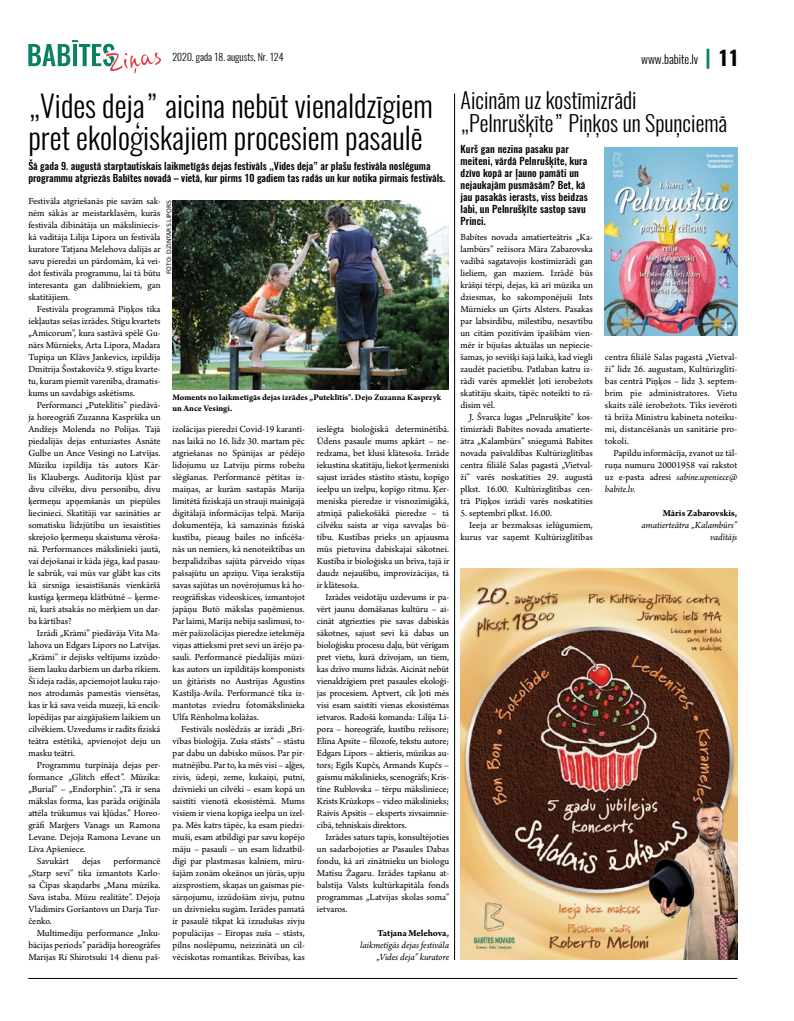
<style>
.page{position:relative;width:794px;height:1021px;background:#fff}
.page>*{position:absolute;margin:0;border:0;box-sizing:border-box;transform-origin:0 0}
.t1{font:300 30px/32px "Oswald";color:#000}
.t2{font:300 22px/23px "Oswald";color:#000}
.t3{font:300 12px "Oswald";color:#000}
.t4{font:500 10px/12px "Oswald";color:#000}
.t5{font:300 10px "Oswald";color:#000}
.t6{font:9.8px/12px "Arno Pro";color:#000;text-align:justify}
.t7{font:italic 9.8px/12px "Arno Pro";letter-spacing:-.005em;color:#000;text-align:right}
.t8{font:700 9.8px "Arno Pro";letter-spacing:-.005em;color:#000}
.t9{font:700 9px/10.8px "Arno Pro";letter-spacing:-.005em;color:#000}
.t10{font:6px "DejaVu Sans";color:#000}
.s1{font-weight:700;font-size:20px;color:#0c8064}
.s2{font-weight:700;font-size:20px}
.s3{font-style:italic}
</style>
<div class="page">
<hr style="left:28px;top:978px;width:709px;height:1px;background:#000">
<svg style="left:28px;top:40px;width:133px;height:33px"></svg>
<hr style="left:454px;top:94px;width:1px;height:866px;background:#000">
<img style="left:172px;top:200px;width:277px;height:190px">
<img style="left:460px;top:568px;width:277px;height:391px">
<img style="left:604px;top:147px;width:133px;height:188px">
<p class="t5" style="left:172px;top:50px;width:113px">2020. gada 18. augusts, Nr. 124</p>
<p class="t3" style="left:641px;top:51px;width:100px">www.babite.lv <span class="s1">|</span> <span class="s2">11</span></p>
<h2 class="t2" style="left:460px;top:89px;width:268px">Aicinām uz kostīmizrādi „Pelnrušķīte” Piņķos un Spuņciemā</h2>
<p class="t4" style="left:460px;top:143px;width:129px">Kurš gan nezina pasaku par meiteni, vārdā Pelnrušķīte, kura dzīvo kopā ar ļauno pamāti un nejaukajām pusmāsām? Bet, kā jau pasakās ierasts, viss beidzas labi, un Pelnrušķīte sastop savu<br>Princi.</p>
<p class="t6" style="left:460px;top:231px;width:134px">Babītes novada amatierteātris „Ka&shy;lambūrs” režisora Māra Zabarovska vadībā sagatavojis kostīmizrādi gan lieliem, gan maziem. Izrādē būs krāšņi tērpi, dejas, kā arī mūzika un dziesmas, ko sakomponējuši Ints Mūrnieks un Ģirts Alsters. Pasakas par labsirdību, mīlestību, nesavtību un citām pozitīvām īpašībām vien&shy;mēr ir bijušas aktuālas un nepiecie&shy;šamas, jo sevišķi šajā laikā, kad viegli zaudēt pacietību. Patlaban katru iz&shy;rādi varēs apmeklēt ļoti ierobežots skatītāju skaits, tāpēc noteikti to rā&shy;dīsim vēl.</p>
<p class="t6" style="left:460px;top:411px;width:134px;text-indent:9px">J. Švarca lugas „Pelnrušķīte” kos&shy;tīmizrādi Babītes novada amatierte&shy;ātra „Kalambūrs” sniegumā Babītes novada pašvaldības Kultūrizglītības centra filiālē Salas pagastā „Vietval&shy;ži” varēs noskatīties 29. augustā plkst. 16.00. Kultūrizglītības cen&shy;trā Piņķos izrādi varēs noskatīties</p>
<p class="t6" style="left:460px;top:507px;width:93px">5. septembrī plkst. 16.00.</p>
<p class="t6" style="left:469px;top:519px;width:125px">Ieeja ar bezmaksas ielūgumiem,</p>
<p class="t6" style="left:460px;top:531px;width:134px">kurus var saņemt Kultūrizglītības</p>
<h1 class="t1" style="left:28px;top:90px;width:406px">„Vides deja” aicina nebūt vienaldzīgiem pret ekoloģiskajiem procesiem pasaulē</h1>
<p class="t4" style="left:28px;top:160px;width:418px">Šā gada 9. augustā starptautiskais laikmetīgās dejas festivāls „Vides deja” ar plašu festivāla noslēguma programmu atgriezās Babītes novadā – vietā, kur pirms 10 gadiem tas radās un kur notika pirmais festivāls.</p>
<p class="t6" style="left:28px;top:195px;width:134px">Festivāla atgriešanās pie savām sak&shy;nēm sākās ar meistarklasēm, kurās festivāla dibinātāja un māksliniecis&shy;kā vadītāja Lilija Lipora un festivāla kuratore Tatjana Melehova dalījās ar savu pieredzi un pārdomām, kā vei&shy;dot festivāla programmu, lai tā būtu interesanta gan dalībniekiem, gan skatītājiem.</p>
<p class="t6" style="left:28px;top:303px;width:134px;text-indent:9px">Festivāla programmā Piņķos tika iekļautas sešas izrādes. Stīgu kvartets „Amicorum”, kura sastāvā spēlē Gu&shy;nārs Mūrnieks, Arta Lipora, Madara Tupiņa un Klāvs Jankevics, izpildīja Dmitrija Šostakoviča 9. stīgu kvarte&shy;tu, kuram piemīt varenība, dramatis&shy;kums un savdabīgs askētisms.</p>
<p class="t6" style="left:28px;top:399px;width:134px;text-indent:9px">Performanci „Puteklītis” piedāvā&shy;ja horeogrāfi Zuzanna Kaspršika un Andžejs Molenda no Polijas. Tajā piedalījās dejas entuziastes Asnāte Gulbe un Ance Vesingi no Latvijas.<br>Mūziku izpildīja tās autors Kār&shy;lis Klaubergs. Auditorija kļūst par divu cilvēku, divu personību, divu ķermeņu apņemšanās un piepūles liecinieci. Skatītāji var sazināties ar somatisku līdzjūtību un iesaistīties skrejošo ķermeņu skaistuma vēroša&shy;nā. Performances mākslinieki jautā, vai dejošanai ir kāda jēga, kad pasau&shy;le sabrūk, vai mūs var glābt kas cits kā sirsnīga iesaistīšanās vienkāršā kustīga ķermeņa klātbūtnē – ķerme&shy;nī, kurš atsakās no mērķiem un dar&shy;ba kārtības?</p>
<p class="t6" style="left:28px;top:627px;width:134px;text-indent:9px">Izrādi „Krāmi” piedāvāja Vita Ma&shy;lahova un Edgars Lipors no Latvijas. „Krāmi” ir dejisks veltījums izzūdo&shy;šiem lauku darbiem un darba rīkiem.<br>Šī ideja radās, apciemojot lauku rajo&shy;nos atrodamās pamestās viensētas, kas ir kā sava veida muzeji, kā encik&shy;lopēdijas par aizgājušiem laikiem un cilvēkiem. Uzvedums ir radīts fiziskā teātra estētikā, apvienojot deju un masku teātri.</p>
<p class="t6" style="left:37px;top:759px;width:125px">Programmu turpināja dejas per-</p>
<p class="t6" style="left:28px;top:771px;width:134px">formance „Glitch effect”. Mūzika:</p>
<p class="t6" style="left:28px;top:783px;width:134px">„Burial” – „Endorphin”. „Tā ir sena</p>
<p class="t6" style="left:28px;top:795px;width:134px">mākslas forma, kas parāda oriģināla</p>
<p class="t6" style="left:28px;top:807px;width:134px">attēla trūkumus vai kļūdas.” Horeo-</p>
<p class="t6" style="left:28px;top:819px;width:134px">grāfi Marģers Vanags un Ramona</p>
<p class="t6" style="left:28px;top:831px;width:134px">Levane. Dejoja Ramona Levane un</p>
<p class="t6" style="left:28px;top:843px;width:59px">Līva Apšeniece.</p>
<p class="t6" style="left:37px;top:855px;width:34px">Savukārt</p>
<p class="t6" style="left:82px;top:855px;width:20px">dejas</p>
<p class="t10" style="left:164px;top:274px;width:75px;rotate:-90deg">FOTO: DZINTARS LIPORS</p>
<p class="t6" style="left:605px;top:351px;width:134px">centra filiālē Salas pagastā „Vietval&shy;ži” līdz 26. augustam, Kultūrizglītī&shy;bas centrā Piņķos – līdz 3. septem&shy;brim pie administratores. Vietu skaits zālē ierobežots. Tiks ievēroti tā brīža Ministru kabineta noteiku&shy;mi, distancēšanās un sanitārie pro&shy;tokoli.</p>
<p class="t6" style="left:605px;top:447px;width:134px;text-indent:9px">Papildu informācija, zvanot uz tāl&shy;ruņa numuru 20001958 vai rakstot uz e-pasta adresi <span class="s3">sabine.upeniece@ babite.lv.</span></p>
<p class="t8" style="left:662px;top:507px;width:76px">Māris Zabarovskis,</p>
<p class="t7" style="left:641px;top:519px;width:97px">amatierteātra „Kalambūrs” vadītājs</p>
<p class="t9" style="left:172px;top:392px;width:270px">Moments no laikmetīgās dejas izrādes „Puteklītis". Dejo Zuzanna Kasprzyk un Ance Vesingi.</p>
<p class="t6" style="left:173px;top:423px;width:134px">izolācijas pieredzi Covid-19 karantī&shy;nas laikā no 16. līdz 30. martam pēc atgriešanas no Spānijas ar pēdējo lidojumu uz Latviju pirms robežu slēgšanas. Performancē pētītas iz&shy;maiņas, ar kurām sastapās Marija limitētā fiziskajā un strauji mainīgajā digitālajā informācijas telpā. Marija dokumentēja, kā samazinās fiziskā kustība, pieaug bailes no inficēša&shy;nās un nemiers, kā nenoteiktības un bezpalīdzības sajūta pārveido viņas pašsajūtu un apziņu. Viņa ierakstīja savas sajūtas un novērojumus kā ho&shy;reogrāfiskas videoskices, izmantojot japāņu Butō mākslas paņēmienus.<br>Par laimi, Marija nebija saslimusi, to&shy;mēr pašizolācijas pieredze ietekmēja viņas attieksmi pret sevi un ārējo pa&shy;sauli. Performancē piedalījās mūzi&shy;kas autors un izpildītājs komponists un ģitārists no Austrijas Agustīns Kastilja-Avila. Performancē tika iz&shy;mantotas zviedru fotomākslinieka Ulfa Rēnholma kolāžas.</p>
<p class="t6" style="left:173px;top:723px;width:134px;text-indent:9px">Festivāls noslēdzās ar izrādi „Brī&shy;vības bioloģija. Zuša stāsts” – stāstu par dabu un dabisko mūsos. Par pir&shy;matnējību. Par to, ka mēs visi – aļģes, zivis, ūdeņi, zeme, kukaiņi, putni, dzīvnieki un cilvēki – esam kopā un saistīti vienotā ekosistēmā. Mums visiem ir viena kopīga ieelpa un izel&shy;pa. Mēs katrs tāpēc, ka esam piedzi&shy;muši, esam atbildīgi par savu kopējo māju – pasauli – un esam līdzatbil&shy;dīgi par plastmasas kalniem, miru&shy;šajām zonām okeānos un jūrās, upju aizsprostiem, skaņas un gaismas pie&shy;sārņojumu, izzūdošām zivju, putnu un dzīvnieku sugām. Izrādes pamatā ir pasaulē tikpat kā izzudušas zivju populācijas – Eiropas zuša – stāsts, pilns noslēpumu, neizzinātā un cil&shy;vēciskotas romantikas. Brīvības, kas</p>
<p class="t6" style="left:317px;top:423px;width:134px">ieslēgta bioloģiskā determinētībā.<br>Ūdens pasaule mums apkārt – ne&shy;redzama, bet klusi klātesoša. Izrāde iekustina skatītāju, liekot ķermeniski sajust izrādes stāstīto stāstu, kopīgo ieelpu un izelpu, kopīgo ritmu. Ķer&shy;meniska pieredze ir visnozīmīgākā, atmiņā paliekošākā pieredze – tā cilvēku saista ar viņa savvaļas bū&shy;tību. Kustības prieks un apjausma mūs pietuvina dabiskajai sākotnei.<br>Kustība ir bioloģiska un brīva, tajā ir daudz nejaušību, improvizācijas, tā ir klātesoša.</p>
<p class="t6" style="left:317px;top:591px;width:134px;text-indent:9px">Izrādes veidotāju uzdevums ir pa&shy;vērt jaunu domāšanas kultūru – ai&shy;cināt atgriezties pie savas dabiskās sākotnes, sajust sevi kā dabas un bioloģisku procesu daļu, būt vērīgam pret vietu, kurā dzīvojam, un tiem, kas dzīvo mums līdzās. Aicināt nebūt vienaldzīgiem pret pasaules ekoloģi&shy;jas procesiem. Aptvert, cik ļoti mēs visi esam saistīti vienas ekosistēmas ietvaros. Radošā komanda: Lilija Li&shy;pora – horeogrāfe, kustību režisore; Elīna Apsīte – filozofe, tekstu autore; Edgars Lipors – aktieris, mūzikas au&shy;tors; Egils Kupčs, Armands Kupčs – gaismu mākslinieks, scenogrāfs; Kris&shy;tīne Rublovska – tērpu māksliniece; Krists Krūzkops – video mākslinieks; Raivis Apsītis – eksperts zivsaimnie&shy;cībā, tehniskais direktors.</p>
<p class="t6" style="left:317px;top:831px;width:134px;text-indent:9px">Izrādes saturs tapis, konsultējoties un sadarbojoties ar Pasaules Dabas fondu, kā arī zinātnieku un biologu Matīsu Žagaru. Izrādes tapšanu at&shy;balstīja Valsts kultūrkapitāla fonds programmas „Latvijas skolas soma” ietvaros.</p>
<p class="t8" style="left:377px;top:927px;width:73px">Tatjana Melehova,</p>
<p class="t7" style="left:360px;top:939px;width:90px">laikmetīgās dejas festivāla „Vides deja” kuratore</p>
<p class="t6" style="left:28px;top:855px;width:134px;text-indent:85px">performancē „Starp sevi” tika izmantots Karlo&shy;sa Čipas skaņdarbs „Mana mūzika.<br>Sava istaba. Mūzu realitāte”. Dejoja Vladimirs Goršantovs un Darja Tur&shy;čenko.</p>
<p class="t6" style="left:28px;top:927px;width:134px;text-indent:9px">Multimediju performance „Inku&shy;bācijas periods” parādīja horeogrāfes Marijas Ri Shirotsuki 14 dienu paš-</p>
</div>
